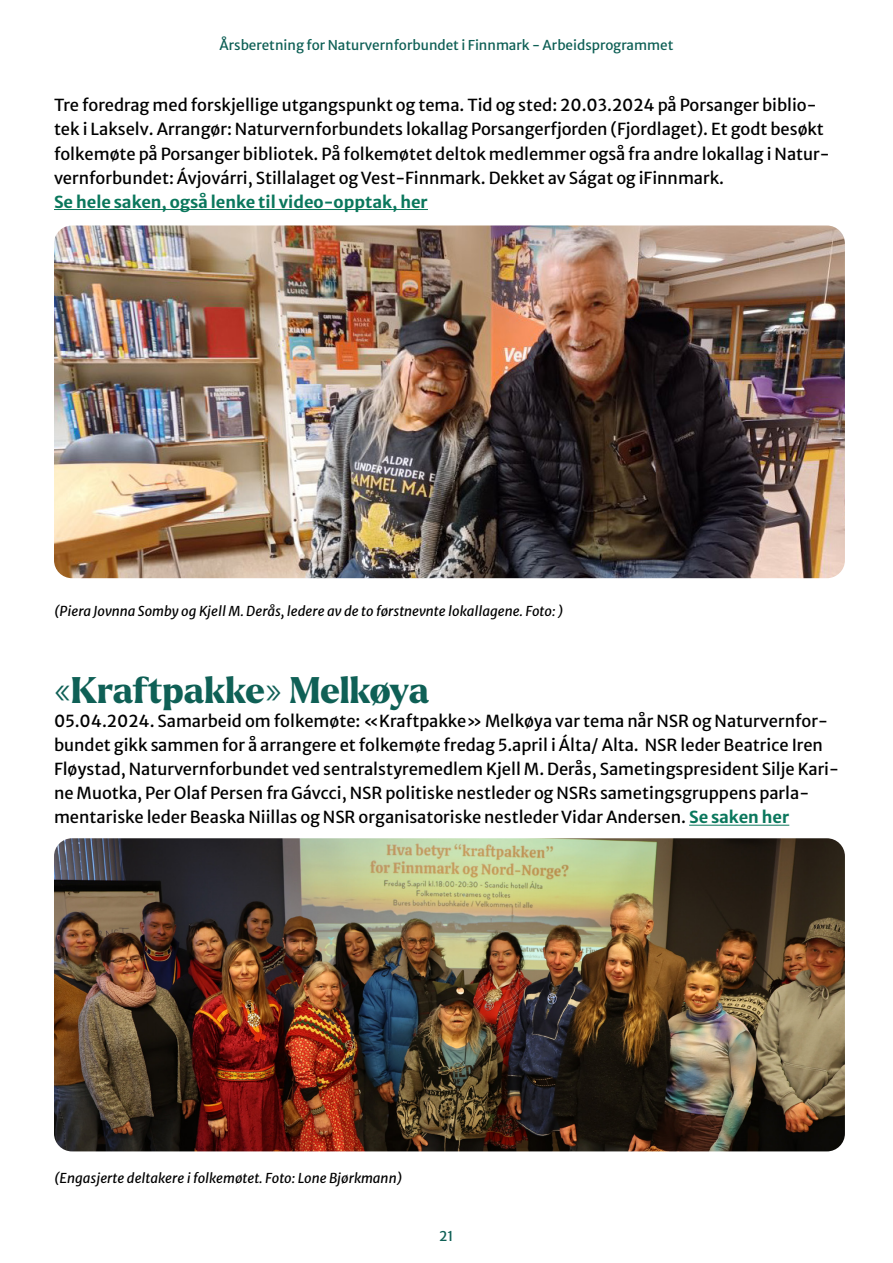
<style>
.page{position:relative;width:893px;height:1263px;background:#fff}
.page>*{position:absolute;margin:0;border:0;box-sizing:border-box;transform-origin:0 0}
.Brødtekst{font:800 36px "Larken";letter-spacing:-.005em;color:#0f6056}
.Brødtekst-2{font:16.5px/24px "Merriweather Sans";color:#000}
.Brødtekst-3{font:700 16.5px "Merriweather Sans";color:#0a775c}
.Brødtekst-4{font:italic 13.5px "Merriweather Sans";color:#000}
.t1{font:13.5px "Merriweather Sans";color:#0f6056}
.s1{font-weight:700;color:#0a775c}
</style>
<div class="page">
<img style="left:54px;top:225px;width:791px;height:353px">
<hr style="left:54px;top:209px;width:374px;height:1px;background:#0a775c">
<hr style="left:689px;top:825px;width:100px;height:1px;background:#0a775c">
<img style="left:54px;top:838px;width:791px;height:313px">
<p class="t1" style="left:220px;top:33px;width:455px">Årsberetning for Naturvernforbundet i Finnmark - Arbeidsprogrammet</p>
<p class="Brødtekst-2" style="left:54px;top:92px;width:777px">Tre foredrag med forskjellige utgangspunkt og tema. Tid og sted: 20.03.2024 på Porsanger biblio&shy;tek i Lakselv. Arrangør: Naturvernforbundets lokallag Porsangerfjorden (Fjordlaget). Et godt besøkt folkemøte på Porsanger bibliotek. På folkemøtet deltok medlemmer også fra andre lokallag i Natur&shy;vernforbundet: Ávjovárri, Stillalaget og Vest-Finnmark. Dekket av Ságat og iFinnmark.</p>
<p class="Brødtekst-3" style="left:54px;top:187px;width:375px">Se hele saken, også lenke til video-opptak, her</p>
<p class="Brødtekst-4" style="left:54px;top:598px;width:511px">(Piera Jovnna Somby og Kjell M. Derås, ledere av de to førstnevnte lokallagene. Foto: )</p>
<p class="Brødtekst" style="left:54px;top:667px;width:377px">«Kraftpakke» Melkøya</p>
<p class="Brødtekst-2" style="left:54px;top:707px;width:786px">05.04.2024. Samarbeid om folkemøte: «Kraftpakke» Melkøya var tema når NSR og Naturvernfor&shy;bundet gikk sammen for å arrangere et folkemøte fredag 5.april i Álta/ Alta. NSR leder Beatrice Iren Fløystad, Naturvernforbundet ved sentralstyremedlem Kjell M. Derås, Sametingspresident Silje Kari&shy;ne Muotka, Per Olaf Persen fra Gávcci, NSR politiske nestleder og NSRs sametingsgruppens parla&shy;mentariske leder Beaska Niillas og NSR organisatoriske nestleder Vidar Andersen. <span class="s1">Se saken her</span></p>
<p class="Brødtekst-4" style="left:54px;top:1166px;width:350px">(Engasjerte deltakere i folkemøtet. Foto: Lone Bjørkmann)</p>
<p class="t1" style="left:439px;top:1224px;width:16px">21</p>
</div>
